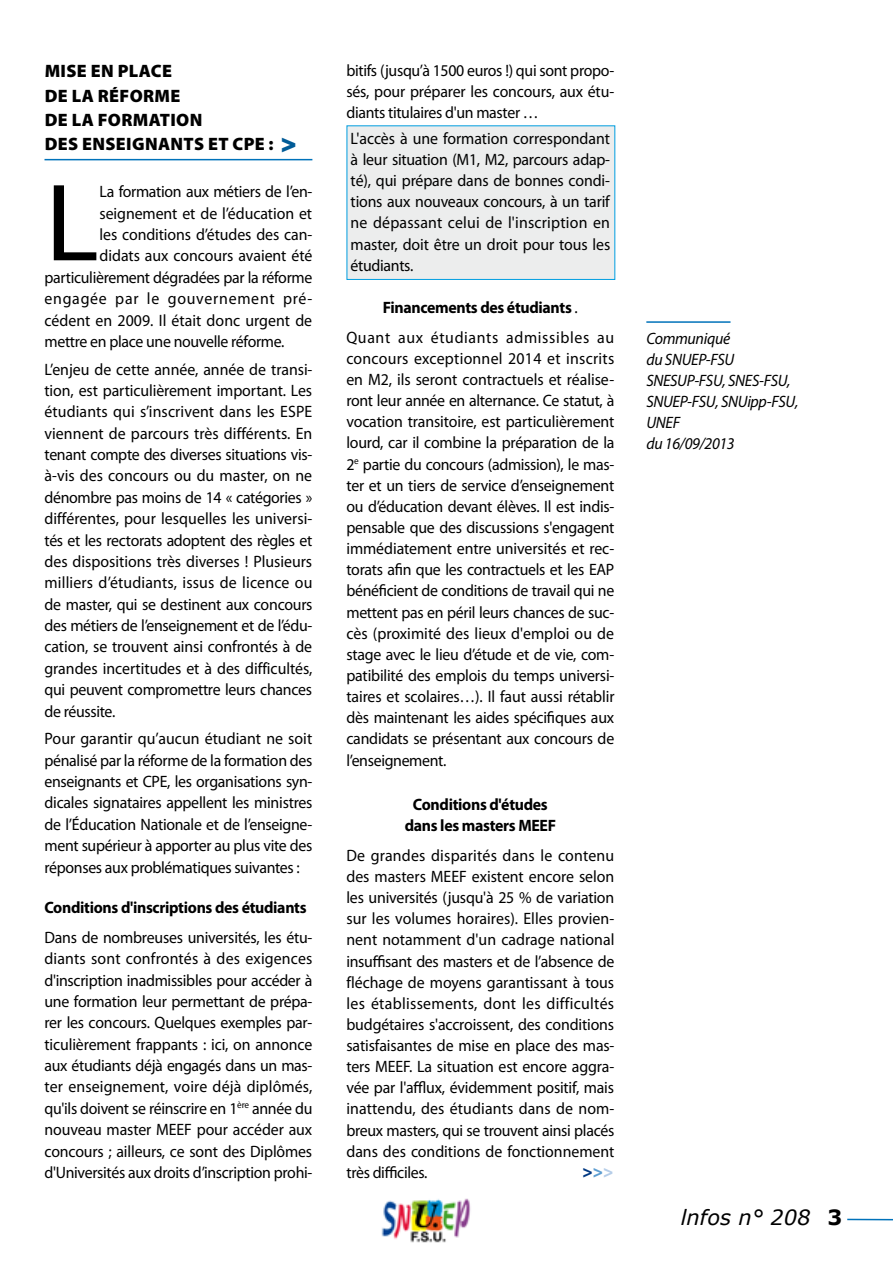
<style>
.page{position:relative;width:893px;height:1263px;background:#fff}
.page>*{position:absolute;margin:0;border:0;box-sizing:border-box;transform-origin:0 0}
.t1{font:103.65px "Lucida Sans";color:#000;scale:.96 1}
.t2{font:italic 21px "Verdana";color:#000}
.t3{font:900 18px/24.3px "Myriad Pro";letter-spacing:.02em;color:#000}
.t4{font:16.5px/21.1px "Myriad Pro";letter-spacing:-.015em;color:#000;text-align:justify;scale:.96 1}
.t5{font:italic 16.5px/21px "Myriad Pro";letter-spacing:-.02em;color:#000;scale:.96 1}
.t6{font:700 16.5px/21.1px "Myriad Pro";letter-spacing:-.02em;color:#000;text-align:center;scale:.96 1}
.t7{font:16.5px/29.7px "Myriad Pro";letter-spacing:.04em;color:#000;text-align:center;scale:.96 1}
.t8{font:16.5px "Myriad Pro";letter-spacing:.005em;color:#000;scale:.96 1}
.t9{font:16.5px "Myriad Pro";letter-spacing:.045em;color:#000;scale:.96 1}
.s1{font-family:"Gill Sans";font-weight:800;font-size:23.7px;color:#005b97}
.s2{font-weight:700}
.s3{font-weight:700;font-style:normal}
</style>
<div class="page">
<div style="left:347px;top:125px;width:268px;height:155px;background:#eceded;border:1px solid #009ee0"></div>
<img style="left:381px;top:1198px;width:90px;height:45px">
<hr style="left:847px;top:1219px;width:46px;height:1px;background:#0072ba">
<hr style="left:646px;top:321px;width:84px;height:2px;background:#0072ba">
<hr style="left:45px;top:159px;width:267px;height:1px;background:#0072ba">
<p class="t3" style="left:45px;top:58px;width:200px">MISE EN PLACE<br>DE LA RÉFORME<br>DE LA FORMATION<br>DES ENSEIGNANTS ET CPE</p>
<p class="t3" style="left:269px;top:131px;width:29px">: <span class="s1">&gt;</span></p>
<h1 class="t1" style="left:45px;top:164px;width:57px">L</h1>
<p class="t4" style="left:100px;top:181px;width:223px">La formation aux métiers de l’en-</p>
<p class="t4" style="left:100px;top:202px;width:223px">seignement et de l’éducation et</p>
<p class="t4" style="left:100px;top:224px;width:223px">les conditions d’études des can-</p>
<p class="t4" style="left:100px;top:245px;width:223px">didats aux concours avaient été</p>
<p class="t4" style="left:45px;top:266px;width:281px">particulièrement dégradées par la réforme</p>
<p class="t9" style="left:45px;top:288px;width:281px">engagée par le gouvernement pré-</p>
<p class="t8" style="left:45px;top:310px;width:280px">cédent en 2009. Il était donc urgent de</p>
<p class="t4" style="left:45px;top:330px;width:252px">mettre en place une nouvelle réforme.</p>
<p class="t4" style="left:45px;top:358px;width:281px">L’enjeu de cette année, année de transi&shy;tion, est particulièrement important. Les étudiants qui s’inscrivent dans les ESPE viennent de parcours très différents. En tenant compte des diverses situations vis&shy;à-vis des concours ou du master, on ne dénombre pas moins de 14 « catégories » différentes, pour lesquelles les universi&shy;tés et les rectorats adoptent des règles et des dispositions très diverses ! Plusieurs milliers d’étudiants, issus de licence ou de master, qui se destinent aux concours des métiers de l’enseignement et de l’édu&shy;cation, se trouvent ainsi confrontés à de grandes incertitudes et à des difficultés, qui peuvent compromettre leurs chances de réussite.</p>
<p class="t4" style="left:45px;top:728px;width:281px">Pour garantir qu’aucun étudiant ne soit pénalisé par la réforme de la formation des enseignants et CPE, les organisations syn&shy;dicales signataires appellent les ministres de l’éducation nationale et de l’enseigne&shy;ment supérieur à apporter au plus vite des réponses aux problématiques suivantes :</p>
<p class="t6" style="left:45px;top:896px;width:274px">Conditions d'inscriptions des étudiants</p>
<p class="t4" style="left:45px;top:926px;width:281px">Dans de nombreuses universités, les étu&shy;diants sont confrontés à des exigences d'inscription inadmissibles pour accéder à une formation leur permettant de prépa&shy;rer les concours. Quelques exemples par&shy;ticulièrement frappants : ici, on annonce aux étudiants déjà engagés dans un mas&shy;ter enseignement, voire déjà diplômés, qu'ils doivent se réinscrire en 1<sup>ère</sup> année du nouveau master MEEF pour accéder aux concours ; ailleurs, ce sont des Diplômes d'Universités aux droits d’inscription prohi-</p>
<p class="t4" style="left:346px;top:60px;width:281px">bitifs (jusqu’à 1500 euros !) qui sont propo&shy;sés, pour préparer les concours, aux étu&shy;diants titulaires d'un master …</p>
<p class="t4" style="left:351px;top:127px;width:272px">L'accès à une formation correspondant à leur situation (M1, M2, parcours adap&shy;té), qui prépare dans de bonnes condi&shy;tions aux nouveaux concours, à un tarif ne dépassant celui de l'inscription en master, doit être un droit pour tous les étudiants.</p>
<p class="t7" style="left:346px;top:292px;width:280px"><span class="s2">Financements des étudiants</span> .<br>Quant aux étudiants admissibles au</p>
<p class="t4" style="left:346px;top:347px;width:281px">concours exceptionnel 2014 et inscrits en M2, ils seront contractuels et réalise&shy;ront leur année en alternance. Ce statut, à vocation transitoire, est particulièrement lourd, car il combine la préparation de la 2<sup>e</sup> partie du concours (admission), le mas&shy;ter et un tiers de service d’enseignement ou d’éducation devant élèves. Il est indis&shy;pensable que des discussions s'engagent immédiatement entre universités et rec&shy;torats afin que les contractuels et les EAP bénéficient de conditions de travail qui ne mettent pas en péril leurs chances de suc&shy;cès (proximité des lieux d'emploi ou de stage avec le lieu d’étude et de vie, com&shy;patibilité des emplois du temps universi&shy;taires et scolaires…). Il faut aussi rétablir dès maintenant les aides spécifiques aux candidats se présentant aux concours de l’enseignement.</p>
<p class="t6" style="left:405px;top:793px;width:159px">Conditions d'études dans les masters MEEF</p>
<p class="t4" style="left:346px;top:844px;width:281px">De grandes disparités dans le contenu des masters MEEF existent encore selon les universités (jusqu'à 25 % de variation sur les volumes horaires). Elles provien&shy;nent notamment d'un cadrage national insuffisant des masters et de l’absence de fléchage de moyens garantissant à tous les établissements, dont les difficultés budgétaires s'accroissent, des conditions satisfaisantes de mise en place des mas&shy;ters MEEF. La situation est encore aggra&shy;vée par l'afflux, évidemment positif, mais inattendu, des étudiants dans de nom&shy;breux masters, qui se trouvent ainsi placés dans des conditions de fonctionnement très difficiles.</p>
<p class="t5" style="left:646px;top:328px;width:160px">Communiqué<br>du SNUEP-FSU<br>SNESUP-FSU, SNES-FSU,<br>SNUEP-FSU, SNUipp-FSU,<br>UNEF<br>du 16/09/2013</p>
<p class="t2" style="left:681px;top:1204px;width:163px">lnfos n° 208 <span class="s3">3</span></p>
</div>
